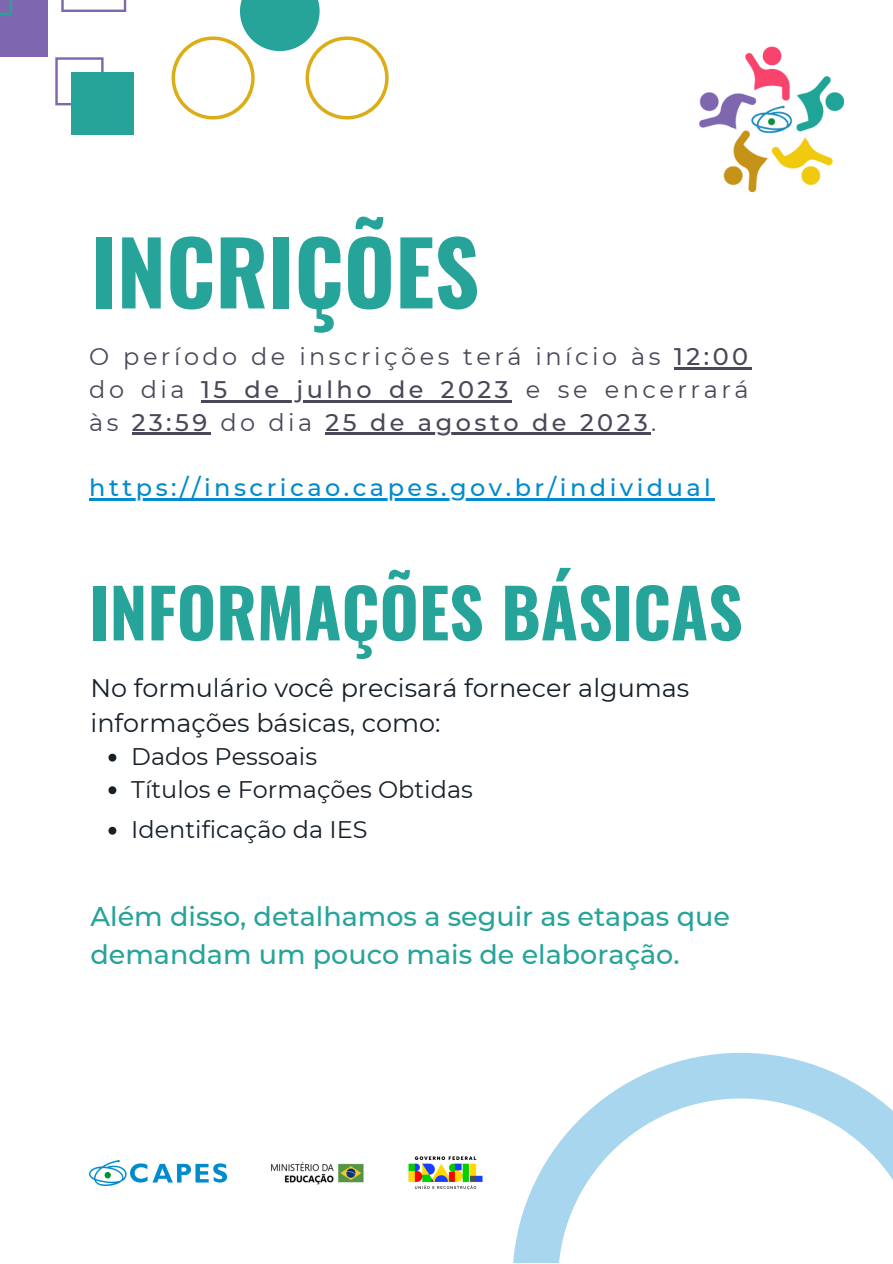
<style>
.page{position:relative;width:893px;height:1264px;background:#fff}
.page>*{position:absolute;margin:0;border:0;box-sizing:border-box;transform-origin:0 0}
.t1{font:700 87.6px "Oswald";color:#26a49a}
.t2{font:700 67.5px "Oswald";color:#26a49a}
.t3{font:500 27px/38.2px "Montserrat";color:#26a49a}
.t4{font:25.5px/34.8px "Montserrat";color:#162029}
.t5{font:24px/32.5px "Montserrat";letter-spacing:.145em;color:#4b4759;text-align:justify}
.t6{font:24px "Montserrat";color:#162029}
.t7{font:500 24px "Montserrat";letter-spacing:.145em;color:#018bcf}
.s1{font-weight:500}
</style>
<div class="page">
<hr style="left:674px;top:367px;width:77px;height:3px;background:#4b4759">
<hr style="left:201px;top:400px;width:311px;height:2px;background:#4b4759">
<hr style="left:132px;top:433px;width:79px;height:2px;background:#4b4759">
<hr style="left:325px;top:433px;width:326px;height:2px;background:#4b4759">
<hr style="left:89px;top:498px;width:625px;height:2px;background:#018bcf">
<svg style="left:108px;top:753px;width:8px;height:8px"></svg>
<svg style="left:108px;top:786px;width:8px;height:8px"></svg>
<svg style="left:108px;top:826px;width:8px;height:8px"></svg>
<svg style="left:513px;top:1052px;width:379px;height:210px"></svg>
<svg style="left:171px;top:0;width:217px;height:119px"></svg>
<div style="left:0;top:0;width:48px;height:56px;background:#7f67af"></div>
<svg style="left:61px;top:0;width:65px;height:12px"></svg>
<svg style="left:55px;top:57px;width:49px;height:48px"></svg>
<svg style="left:0;top:0;width:12px;height:15px"></svg>
<div style="left:71px;top:72px;width:63px;height:62px;background:#26a49a"></div>
<img style="left:271px;top:1162px;width:93px;height:23px">
<img style="left:89px;top:1160px;width:137px;height:25px">
<img style="left:408px;top:1156px;width:74px;height:33px">
<img style="left:699px;top:47px;width:146px;height:146px">
<p class="t1" style="left:90px;top:204px;width:390px">INCRIÇÕES</p>
<p class="t5" style="left:89px;top:340px;width:660px">O período de inscrições terá início às <span class="s1">12:00 </span>do dia <span class="s1">15 de julho de 2023</span> e se encerrará às <span class="s1">23:59</span> do dia <span class="s1">25 de agosto de 2023</span>.</p>
<p class="t7" style="left:89px;top:472px;width:623px">https://inscricao.capes.gov.br/individual</p>
<p class="t2" style="left:89px;top:560px;width:655px">INFORMAÇÕES BÁSICAS</p>
<p class="t4" style="left:90px;top:671px;width:600px">No formulário você precisará fornecer algumas informações básicas, como:</p>
<p class="t6" style="left:131px;top:741px;width:187px">Dados Pessoais</p>
<p class="t6" style="left:131px;top:774px;width:343px">Títulos e Formações Obtidas</p>
<p class="t6" style="left:131px;top:814px;width:238px">Identificação da IES</p>
<p class="t3" style="left:90px;top:897px;width:641px">Além disso, detalhamos a seguir as etapas que demandam um pouco mais de elaboração.</p>
</div>
